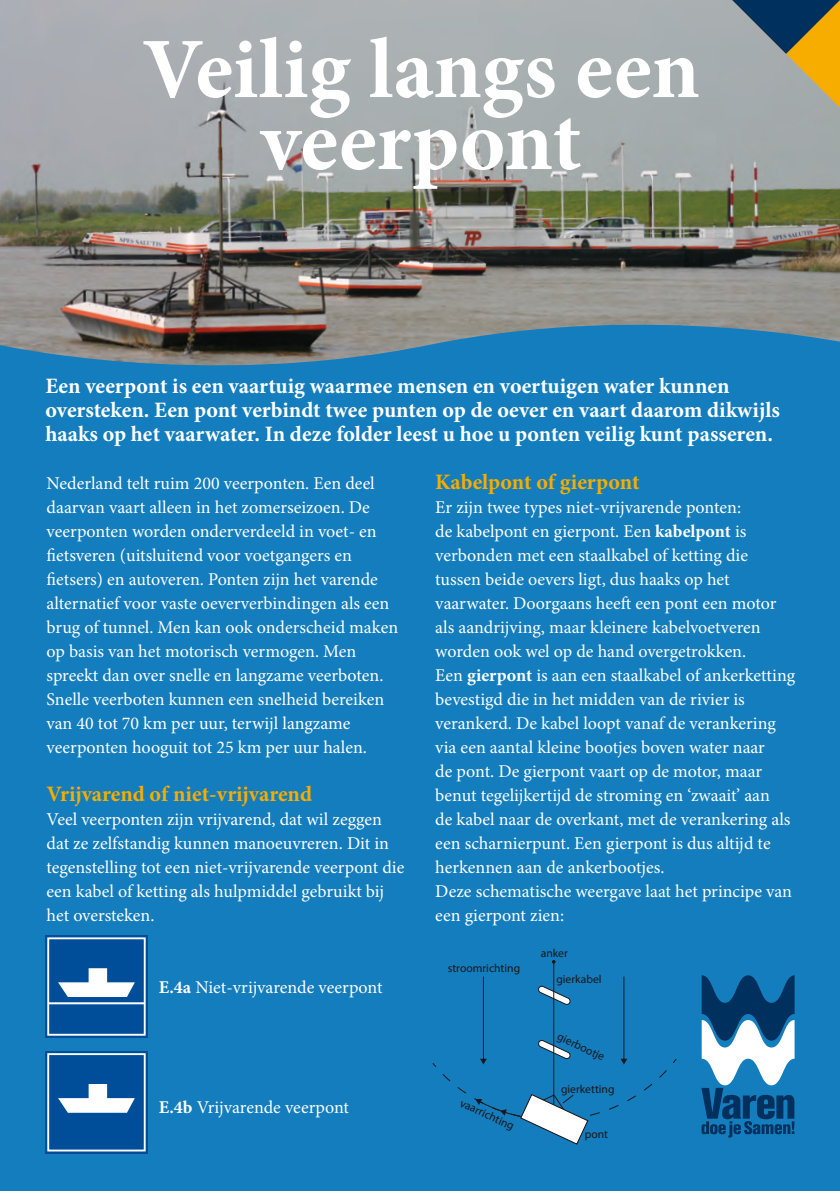
<style>
.page{position:relative;width:840px;height:1191px;background:#fff}
.page>*{position:absolute;margin:0;border:0;box-sizing:border-box;transform-origin:0 0}
.t1{font:700 86px/72px "Minion Pro";color:#fff;text-align:center}
.platte_tekst{font:700 22px/24px "Minion Pro";color:#fff}
.platte_tekst-2{font:700 22px "Minion Pro";letter-spacing:-.005em;color:#f7ad00}
.platte_tekst-3{font:18px/24px "Minion Pro";color:#fff}
.t2{font:11.6px "Myriad Pro";color:#1a171c}
.s1{font-weight:700}
</style>
<div class="page">
<img style="left:0;top:0;width:839px;height:299px">
<div style="left:0;top:299px;width:839px;height:892px;background:#137dbd"></div>
<svg style="left:432px;top:960px;width:244px;height:184px;background:#1c80bc"></svg>
<div style="left:45px;top:1051px;width:102px;height:102px;background:#004e99"></div>
<div style="left:47px;top:1053px;width:99px;height:98px;border:2px solid #fff"></div>
<svg style="left:58px;top:1084px;width:77px;height:28px"></svg>
<div style="left:45px;top:935px;width:102px;height:102px;background:#004e99"></div>
<div style="left:47px;top:937px;width:99px;height:98px;border:2px solid #fff"></div>
<svg style="left:58px;top:968px;width:77px;height:29px"></svg>
<hr style="left:48px;top:1002px;width:97px;height:2px;background:#fff">
<svg style="left:731px;top:0;width:108px;height:108px;background:#8f8c70"></svg>
<svg style="left:701px;top:975px;width:93px;height:162px"></svg>
<p class="t1" style="left:142px;top:32px;width:559px">Veilig langs een veerpont</p>
<p class="platte_tekst" style="left:45px;top:373px;width:735px">Een veerpont is een vaartuig waarmee mensen en voertuigen water kunnen oversteken. Een pont verbindt twee punten op de oever en vaart daarom dikwijls haaks op het vaarwater. In deze folder leest u hoe u ponten veilig kunt passeren.</p>
<p class="platte_tekst-3" style="left:46px;top:471px;width:353px">Nederland telt ruim 200 veerponten. Een deel daarvan vaart alleen in het zomerseizoen. De veerponten worden onderverdeeld in voet- en fietsveren (uitsluitend voor voetgangers en fietsers) en autoveren. Ponten zijn het varende alternatief voor vaste oeververbindingen als een brug of tunnel. Men kan ook onderscheid maken op basis van het motorisch vermogen. Men spreekt dan over snelle en langzame veerboten.<br>Snelle veerboten kunnen een snelheid bereiken van 40 tot 70 km per uur, terwijl langzame veerponten hooguit tot 25 km per uur halen.</p>
<p class="platte_tekst-2" style="left:46px;top:778px;width:267px">Vrijvarend of niet-vrijvarend</p>
<p class="platte_tekst-3" style="left:46px;top:807px;width:359px">Veel veerponten zijn vrijvarend, dat wil zeggen dat ze zelfstandig kunnen manoeuvreren. Dit in tegenstelling tot een niet-vrijvarende veerpont die een kabel of ketting als hulpmiddel gebruikt bij het oversteken.</p>
<p class="platte_tekst-3" style="left:159px;top:975px;width:225px"><span class="s1">E.4a</span> Niet-vrijvarende veerpont</p>
<p class="platte_tekst-3" style="left:159px;top:1095px;width:192px"><span class="s1">E.4b</span> Vrijvarende veerpont</p>
<p class="platte_tekst-2" style="left:435px;top:466px;width:205px">Kabelpont of gierpont</p>
<p class="platte_tekst-3" style="left:435px;top:495px;width:342px">Er zijn twee types niet-vrijvarende ponten:<br>de kabelpont en gierpont. Een <span class="s1">kabelpont</span> is verbonden met een staalkabel of ketting die tussen beide oevers ligt, dus haaks op het vaarwater. Doorgaans heeft een pont een motor als aandrijving, maar kleinere kabelvoetveren worden ook wel op de hand overgetrokken.</p>
<p class="platte_tekst-3" style="left:435px;top:663px;width:361px">Een <span class="s1">gierpont</span> is aan een staalkabel of ankerketting bevestigd die in het midden van de rivier is verankerd. De kabel loopt vanaf de verankering via een aantal kleine bootjes boven water naar<br>de pont. De gierpont vaart op de motor, maar benut tegelijkertijd de stroming en ‘zwaait’ aan<br>de kabel naar de overkant, met de verankering als een scharnierpunt. Een gierpont is dus altijd te herkennen aan de ankerbootjes.</p>
<p class="platte_tekst-3" style="left:435px;top:879px;width:358px">Deze schematische weergave laat het principe van een gierpont zien:</p>
<p class="t2" style="left:447px;top:961px;width:74px">stroomrichting</p>
<p class="t2" style="left:463px;top:1095px;width:60px;rotate:25deg">vaarrichting</p>
<p class="t2" style="left:540px;top:945px;width:29px">anker</p>
<p class="t2" style="left:556px;top:972px;width:47px">gierkabel</p>
<p class="t2" style="left:560px;top:1029px;width:52px;rotate:25deg">gierbootje</p>
<p class="t2" style="left:560px;top:1082px;width:55px">gierketting</p>
<p class="t2" style="left:584px;top:1126px;width:25px">pont</p>
</div>
